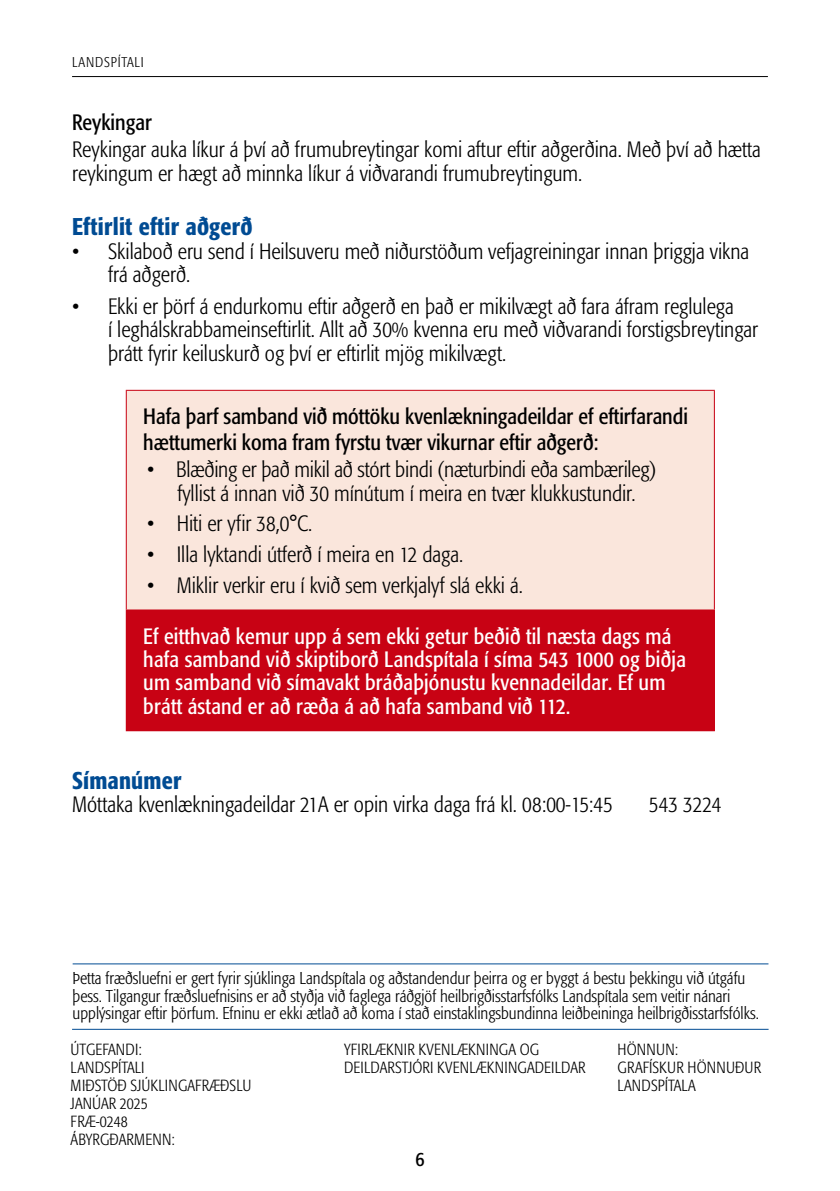
<style>
.page{position:relative;width:840px;height:1191px;background:#fff}
.page>*{position:absolute;margin:0;border:0;box-sizing:border-box;transform-origin:0 0}
.t1{font:500 condensed 24px "Formata";letter-spacing:.01em;color:#004b93}
.t2{font:300 condensed 22px/23.4px "Formata";color:#000}
.t3{font:condensed 22px/23.4px "Formata";letter-spacing:.01em;color:#fff}
.t4{font:condensed 22px/26px "Formata";color:#000}
.t5{font:condensed 20px "Formata";color:#000}
.t6{font:300 condensed 17px/17.8px "Formata";color:#000}
.t7{font:300 condensed 16px/18px "Formata";letter-spacing:.01em;color:#000}
.t8{font:300 condensed 14px "Formata";letter-spacing:.05em;color:#000}
</style>
<div class="page">
<hr style="left:72px;top:76px;width:695px;height:1px;background:#000">
<div style="left:126px;top:390px;width:588px;height:220px;background:#fae6dc"></div>
<div style="left:126px;top:610px;width:588px;height:120px;background:#c80214"></div>
<hr style="left:126px;top:390px;width:588px;height:1px;background:#c80214">
<hr style="left:126px;top:391px;width:1px;height:218px;background:#c80214">
<hr style="left:713px;top:391px;width:1px;height:218px;background:#c80214">
<hr style="left:126px;top:609px;width:588px;height:1px;background:#c80214">
<hr style="left:126px;top:730px;width:588px;height:1px;background:#c80214">
<hr style="left:72px;top:1028px;width:696px;height:1px;background:#004b93">
<hr style="left:73px;top:963px;width:695px;height:1px;background:#004b93">
<p class="t8" style="left:72px;top:54px;width:73px">LANDSPÍTALI</p>
<p class="t4" style="left:72px;top:109px;width:81px">Reykingar</p>
<p class="t2" style="left:72px;top:138px;width:689px">Reykingar auka líkur á því að frumubreytingar komi aftur eftir aðgerðina. Með því að hætta reykingum er hægt að minnka líkur á viðvarandi frumubreytingum.</p>
<p class="t1" style="left:72px;top:212px;width:182px">Eftirlit eftir aðgerð</p>
<p class="t2" style="left:108px;top:239px;width:642px;text-indent:-36px">• Skilaboð eru send í Heilsuveru með niðurstöðum vefjagreiningar innan þriggja vikna frá aðgerð.</p>
<p class="t2" style="left:108px;top:295px;width:651px;text-indent:-36px">• Ekki er þörf á endurkomu eftir aðgerð en það er mikilvægt að fara áfram reglulega<br>í leghálskrabbameinseftirlit. Allt að 30% kvenna eru með viðvarandi forstigsbreytingar þrátt fyrir keiluskurð og því er eftirlit mjög mikilvægt.</p>
<p class="t4" style="left:143px;top:403px;width:546px">Hafa þarf samband við móttöku kvenlækningadeildar ef eftirfarandi hættumerki koma fram fyrstu tvær vikurnar eftir aðgerð:</p>
<p class="t2" style="left:147px;top:458px;width:510px;text-align:center">• Blæðing er það mikil að stórt bindi (næturbindi eða sambærileg) fyllist á innan við 30 mínútum í meira en tvær klukkustundir.</p>
<p class="t2" style="left:147px;top:512px;width:166px">• Hiti er yfir 38,0°C.</p>
<p class="t2" style="left:147px;top:543px;width:317px">• Illa lyktandi útferð í meira en 12 daga.</p>
<p class="t2" style="left:147px;top:574px;width:377px">• Miklir verkir eru í kvið sem verkjalyf slá ekki á.</p>
<p class="t3" style="left:143px;top:624px;width:544px">Ef eitthvað kemur upp á sem ekki getur beðið til næsta dags má hafa samband við skiptiborð Landspítala í síma 543 1000 og biðja um samband við símavakt bráðaþjónustu kvennadeildar. Ef um brátt ástand er að ræða á að hafa samband við 112.</p>
<p class="t1" style="left:72px;top:765px;width:111px">Símanúmer</p>
<p class="t2" style="left:72px;top:793px;width:542px">Móttaka kvenlækningadeildar 21A er opin virka daga frá kl. 08:00-15:45</p>
<p class="t2" style="left:648px;top:793px;width:74px">543 3224</p>
<p class="t6" style="left:73px;top:969px;width:687px">Þetta fræðsluefni er gert fyrir sjúklinga Landspítala og aðstandendur þeirra og er byggt á bestu þekkingu við útgáfu þess. Tilgangur fræðsluefnisins er að styðja við faglega ráðgjöf heilbrigðisstarfsfólks Landspítala sem veitir nánari upplýsingar eftir þörfum. Efninu er ekki ætlað að koma í stað einstaklingsbundinna leiðbeininga heilbrigðisstarfsfólks.</p>
<p class="t7" style="left:71px;top:1040px;width:182px">ÚTGEFANDI:<br>LANDSPÍTALI<br>MIÐSTÖÐ SJÚKLINGAFRÆÐSLU<br>JANÚAR 2025<br>FRÆ-0248<br>ÁBYRGÐARMENN:</p>
<p class="t7" style="left:344px;top:1040px;width:243px">YFIRLÆKNIR KVENLÆKNINGA OG<br>DEILDARSTJÓRI KVENLÆKNINGADEILDAR</p>
<p class="t7" style="left:617px;top:1040px;width:145px">HÖNNUN:<br>GRAFÍSKUR HÖNNUÐUR<br>LANDSPÍTALA</p>
<p class="t5" style="left:415px;top:1147px;width:11px">6</p>
</div>
